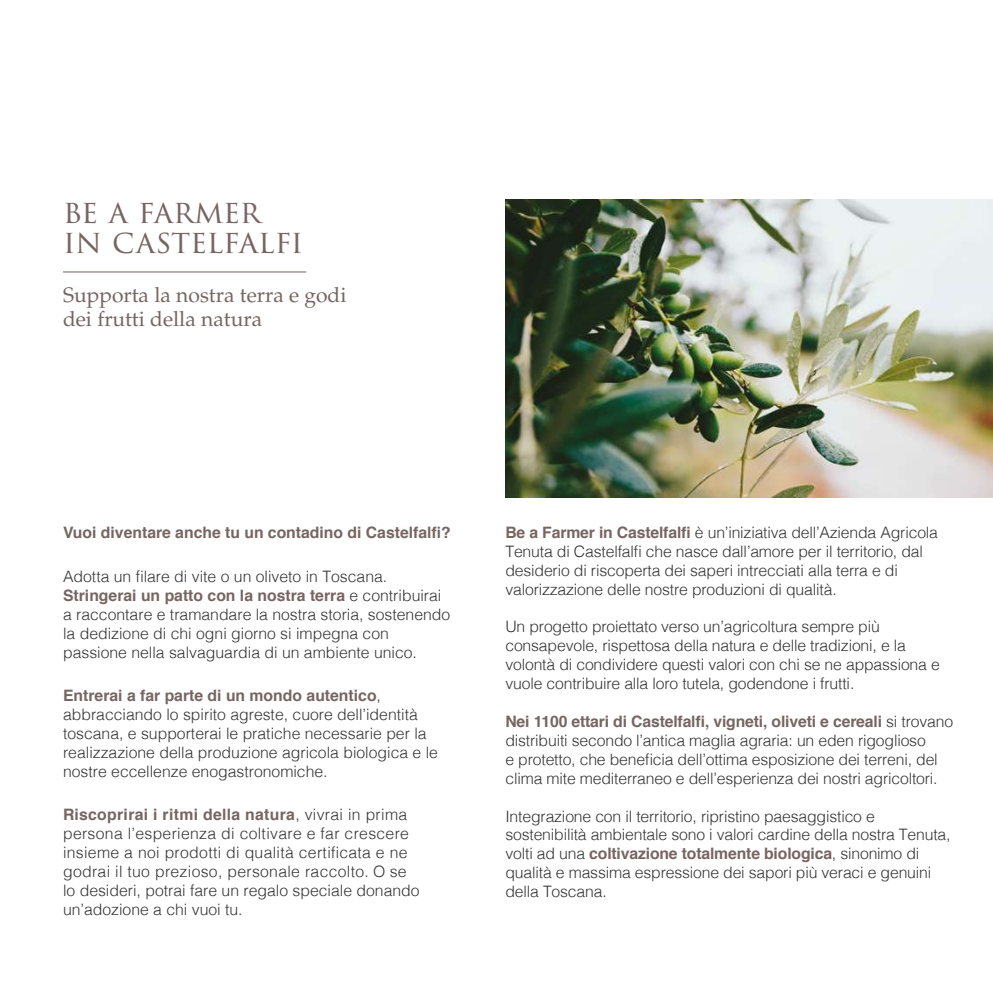
<style>
.page{position:relative;width:993px;height:993px;background:#fff}
.page>*{position:absolute;margin:0;border:0;box-sizing:border-box;transform-origin:0 0}
.t1{font:31.5px/29.8px "Trajan Pro 3";color:#766562}
.t2{font:21px/24.5px "Palatino";color:#766562}
.t3{font:300 15.75px/18.9px "Helvetica";letter-spacing:-.01em;color:#333}
.t4{font:300 15.75px/18.9px "Helvetica";letter-spacing:.02em;color:#333}
.t5{font:700 15.75px "Helvetica";color:#766562}
.s1{font-weight:700;color:#766562}
</style>
<div class="page">
<img style="left:505px;top:199px;width:487px;height:298px">
<hr style="left:63px;top:271px;width:243px;height:1px;background:#766562">
<h1 class="t1" style="left:63px;top:198px;width:242px">BE A FARMER<br>IN CASTELFALFI</h1>
<h2 class="t2" style="left:63px;top:283px;width:285px">Supporta la nostra terra e godi dei frutti della natura</h2>
<p class="t5" style="left:63px;top:520px;width:389px">Vuoi diventare anche tu un contadino di Castelfalfi?</p>
<p class="t3" style="left:63px;top:565px;width:388px">Adotta un filare di vite o un oliveto in Toscana.<br><span class="s1">Stringerai un patto con la nostra terra</span> e contribuirai a raccontare e tramandare la nostra storia, sostenendo la dedizione di chi ogni giorno si impegna con passione nella salvaguardia di un ambiente unico.</p>
<p class="t3" style="left:63px;top:684px;width:376px"><span class="s1">Entrerai a far parte di un mondo autentico</span>, abbracciando lo spirito agreste, cuore dell’identità toscana, e supporterai le pratiche necessarie per la realizzazione della produzione agricola biologica e le nostre eccellenze enogastronomiche.</p>
<p class="t4" style="left:63px;top:803px;width:358px"><span class="s1">Riscoprirai i ritmi della natura</span>, vivrai in prima persona l’esperienza di coltivare e far crescere insieme a noi prodotti di qualità certificata e ne godrai il tuo prezioso, personale raccolto. O se lo desideri, potrai fare un regalo speciale donando un’adozione a chi vuoi tu.</p>
<p class="t3" style="left:505px;top:521px;width:434px"><span class="s1">Be a Farmer in Castelfalfi</span> è un’iniziativa dell’Azienda Agricola Tenuta di Castelfalfi che nasce dall’amore per il territorio, dal desiderio di riscoperta dei saperi intrecciati alla terra e di valorizzazione delle nostre produzioni di qualità.</p>
<p class="t3" style="left:505px;top:616px;width:436px">Un progetto proiettato verso un’agricoltura sempre più consapevole, rispettosa della natura e delle tradizioni, e la volontà di condividere questi valori con chi se ne appassiona e vuole contribuire alla loro tutela, godendone i frutti.</p>
<p class="t3" style="left:505px;top:710px;width:449px"><span class="s1">Nei 1100 ettari di Castelfalfi, vigneti, oliveti e cereali</span> si trovano distribuiti secondo l’antica maglia agraria: un eden rigoglioso<br>e protetto, che beneficia dell’ottima esposizione dei terreni, del clima mite mediterraneo e dell’esperienza dei nostri agricoltori.</p>
<p class="t3" style="left:505px;top:805px;width:446px">Integrazione con il territorio, ripristino paesaggistico e sostenibilità ambientale sono i valori cardine della nostra Tenuta, volti ad una <span class="s1">coltivazione totalmente biologica</span>, sinonimo di qualità e massima espressione dei sapori più veraci e genuini della Toscana.</p>
</div>
